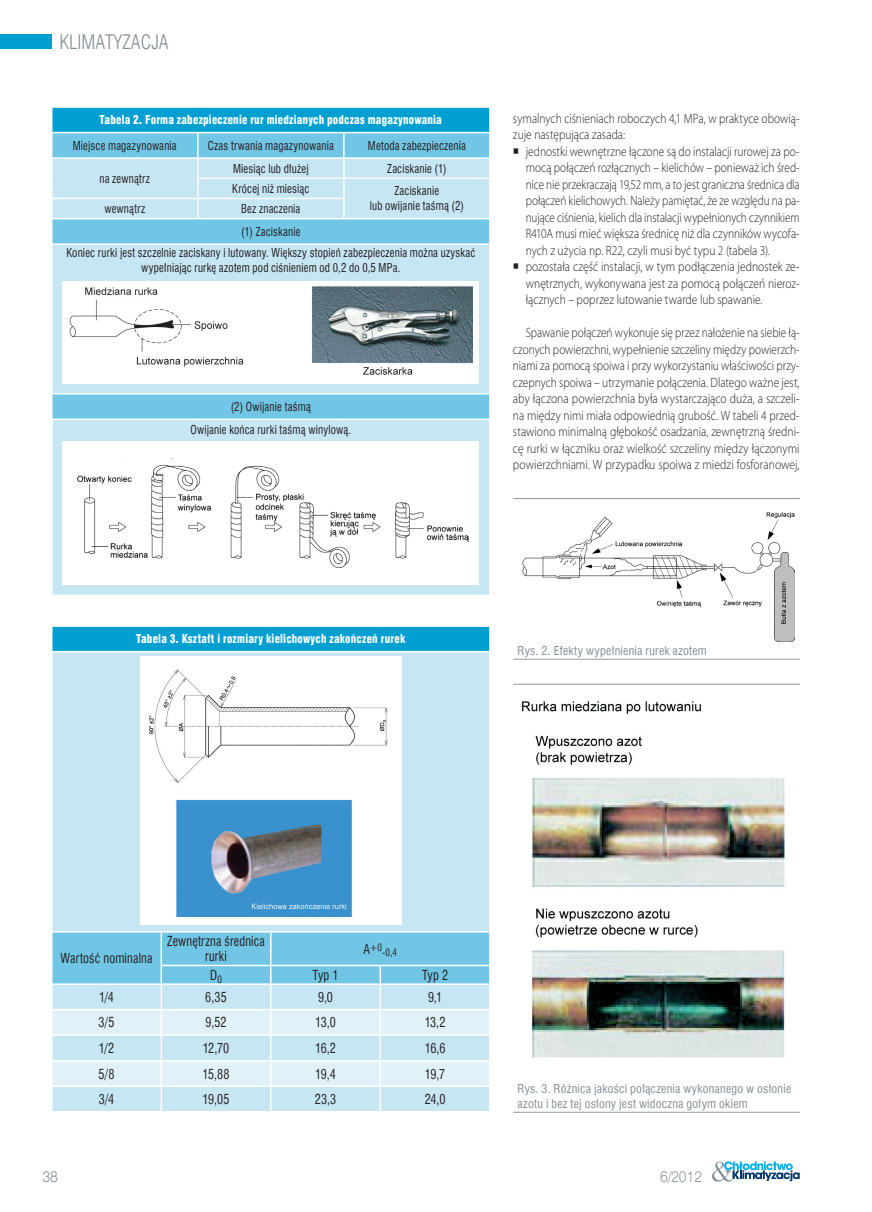
<style>
.page{position:relative;width:872px;height:1212px;background:#fff}
.page>*{position:absolute;margin:0;border:0;box-sizing:border-box;transform-origin:0 0}
.t1{font:19.5px "Swis 721 Lt Cn EU";color:#828f96}
.t2{font:15px "Swis 721 Lt Ex EU";color:#8d99a0;scale:.8 1}
.t3{font:15px "Swis 721 Lt Ex EU";color:#828f96;scale:.8 1}
.FP_tekst_podstawowy{font:300 13.5px/16.5px "Myriad Pro";color:#231f20;text-align:justify;scale:.84 1}
.FP_tekst_wypunktowan{font:300 13.5px/16.5px "Myriad Pro";color:#231f20;text-align:justify;scale:.84 1}
.FP_tekst_wypunktowan-2{font:300 13.5px/16.5px "Myriad Pro";color:#231f20;text-align:justify;scale:.85 1}
.FP_tabela_tekst{font:13.5px/15px "Swis 721 Cn EU";letter-spacing:.015em;color:#231f20;text-align:center;scale:.9 1}
.FP_tekst_podstawowy-2{font:300 13.5px/16.5px "Myriad Pro";color:#231f20;scale:.85 1}
.FP_tabela_tekst-2{font:12px/15px "Swis 721 Cn EU";letter-spacing:.02em;color:#231f20;text-align:center;scale:.9 1}
.FP_podpis_fotografii{font:12px/15px "Swis 721 Cn EU";letter-spacing:.02em;color:#828f96}
.FP_tabela_tytuł{font:12px "Swis 721 Blk Cn EU";letter-spacing:.02em;color:#fff;scale:.9 1}
.FP_tabela_tekst-3{font:10.2px "Swis 721 Cn EU";color:#231f20;scale:.9 1}
.s1{font-size:13.5px}
</style>
<div class="page">
<svg style="left:712px;top:1161px;width:87px;height:21px"></svg>
<div style="left:0;top:34px;width:51px;height:15px;background:#009fd1"></div>
<div style="left:52px;top:107px;width:438px;height:26px;background:#009fd1"></div>
<div style="left:52px;top:133px;width:437px;height:24px;background:#72c6e5"></div>
<svg style="left:52px;top:159px;width:437px;height:436px;background:#b3def0"></svg>
<hr style="left:197px;top:178px;width:147px;height:1px;background:#fff">
<hr style="left:344px;top:178px;width:146px;height:1px;background:#fff">
<hr style="left:51px;top:198px;width:147px;height:1px;background:#fff">
<hr style="left:198px;top:198px;width:146px;height:1px;background:#fff">
<hr style="left:51px;top:106px;width:147px;height:2px;background:#fff">
<hr style="left:198px;top:106px;width:146px;height:2px;background:#fff">
<hr style="left:344px;top:106px;width:146px;height:2px;background:#fff">
<hr style="left:51px;top:132px;width:147px;height:1px;background:#fff">
<hr style="left:198px;top:132px;width:146px;height:1px;background:#fff">
<svg style="left:197px;top:133px;width:1px;height:85px"></svg>
<hr style="left:344px;top:132px;width:146px;height:1px;background:#fff">
<svg style="left:343px;top:133px;width:1px;height:85px"></svg>
<hr style="left:51px;top:218px;width:147px;height:1px;background:#fff">
<hr style="left:198px;top:218px;width:146px;height:1px;background:#fff">
<hr style="left:344px;top:218px;width:146px;height:1px;background:#fff">
<svg style="left:489px;top:108px;width:1px;height:135px"></svg>
<hr style="left:51px;top:243px;width:147px;height:2px;background:#fff">
<hr style="left:198px;top:243px;width:146px;height:2px;background:#fff">
<hr style="left:344px;top:243px;width:146px;height:2px;background:#fff">
<hr style="left:51px;top:393px;width:147px;height:1px;background:#fff">
<hr style="left:198px;top:393px;width:146px;height:1px;background:#fff">
<hr style="left:344px;top:393px;width:146px;height:1px;background:#fff">
<svg style="left:489px;top:394px;width:1px;height:24px"></svg>
<hr style="left:51px;top:418px;width:147px;height:2px;background:#fff">
<hr style="left:198px;top:418px;width:146px;height:2px;background:#fff">
<hr style="left:344px;top:418px;width:146px;height:2px;background:#fff">
<div style="left:63px;top:281px;width:416px;height:102px;background:#fff"></div>
<img style="left:69px;top:287px;width:403px;height:88px">
<div style="left:63px;top:441px;width:416px;height:144px;background:#fff"></div>
<img style="left:77px;top:458px;width:392px;height:110px">
<div style="left:52px;top:626px;width:438px;height:26px;background:#009fd1"></div>
<div style="left:52px;top:652px;width:437px;height:279px;background:#c7e6f4"></div>
<hr style="left:51px;top:625px;width:110px;height:2px;background:#fff">
<hr style="left:161px;top:625px;width:110px;height:2px;background:#fff">
<hr style="left:271px;top:625px;width:109px;height:2px;background:#fff">
<hr style="left:380px;top:625px;width:110px;height:2px;background:#fff">
<svg style="left:489px;top:627px;width:1px;height:24px"></svg>
<hr style="left:51px;top:651px;width:110px;height:1px;background:#fff">
<hr style="left:161px;top:651px;width:110px;height:1px;background:#fff">
<hr style="left:271px;top:651px;width:109px;height:1px;background:#fff">
<hr style="left:380px;top:651px;width:110px;height:1px;background:#fff">
<svg style="left:52px;top:932px;width:438px;height:179px;background:#b9e1f1"></svg>
<hr style="left:380px;top:1085px;width:110px;height:2px;background:#fff">
<div style="left:140px;top:656px;width:261px;height:269px;background:#fff"></div>
<img style="left:149px;top:669px;width:239px;height:248px">
<hr style="left:513px;top:498px;width:287px;height:1px;background:#939598">
<hr style="left:513px;top:659px;width:287px;height:1px;background:#939598">
<img style="left:522px;top:512px;width:272px;height:130px">
<hr style="left:513px;top:684px;width:287px;height:1px;background:#939598">
<hr style="left:513px;top:1112px;width:287px;height:1px;background:#939598">
<img style="left:521px;top:701px;width:264px;height:357px">
<h1 class="t1" style="left:60px;top:30px;width:111px">KLIMATYZACJA</h1>
<p class="FP_tabela_tytuł" style="left:100px;top:113px;width:382px">Tabela 2. Forma zabezpieczenie rur miedzianych podczas magazynowania</p>
<p class="FP_tabela_tekst-2" style="left:73px;top:138px;width:117px">Miejsce magazynowania</p>
<p class="FP_tabela_tekst-2" style="left:208px;top:138px;width:141px">Czas trwania magazynowania</p>
<p class="FP_tabela_tekst-2" style="left:368px;top:138px;width:110px">Metoda zabezpieczenia</p>
<p class="FP_tabela_tekst-2" style="left:99px;top:171px;width:58px">na zewnątrz</p>
<p class="FP_tabela_tekst-2" style="left:233px;top:161px;width:85px">Miesiąc lub dłużej</p>
<p class="FP_tabela_tekst-2" style="left:387px;top:161px;width:67px">Zaciskanie (1)</p>
<p class="FP_tabela_tekst-2" style="left:232px;top:181px;width:87px">Krócej niż miesiąc</p>
<p class="FP_tabela_tekst-2" style="left:394px;top:184px;width:51px">Zaciskanie</p>
<p class="FP_tabela_tekst-2" style="left:104px;top:201px;width:47px">wewnątrz</p>
<p class="FP_tabela_tekst-2" style="left:241px;top:201px;width:67px">Bez znaczenia</p>
<p class="FP_tabela_tekst-2" style="left:370px;top:199px;width:106px">lub owijanie taśmą (2)</p>
<p class="FP_tabela_tekst-2" style="left:241px;top:224px;width:67px">(1) Zaciskanie</p>
<p class="FP_tabela_tekst-2" style="left:66px;top:246px;width:456px">Koniec rurki jest szczelnie zaciskany i lutowany. Większy stopień zabezpieczenia można uzyskać wypełniając rurkę azotem pod ciśnieniem od 0,2 do 0,5 MPa.</p>
<p class="FP_tabela_tekst-2" style="left:231px;top:399px;width:90px">(2) Owijanie taśmą</p>
<p class="FP_tabela_tekst-2" style="left:190px;top:422px;width:180px">Owijanie końca rurki taśmą winylową.</p>
<p class="FP_tekst_podstawowy-2" style="left:513px;top:110px;width:339px">symalnych ciśnieniach roboczych 4,1 MPa, w praktyce obowią‑ zuje następująca zasada:</p>
<p class="FP_tekst_wypunktowan" style="left:526px;top:143px;width:327px">jednostki wewnętrzne łączone są do instalacji rurowej za po‑ mocą połączeń rozłącznych – kielichów – ponieważ ich śred‑ nice nie przekraczają 19,52 mm, a to jest graniczna średnica dla połączeń kielichowych. Należy pamiętać, że ze względu na pa‑ nujące ciśnienia, kielich dla instalacji wypełnionych czynnikiem R410A musi mieć większa średnicę niż dla czynników wycofa‑ nych z użycia np. R22, czyli musi być typu 2 (tabela 3).</p>
<p class="FP_tekst_wypunktowan-2" style="left:526px;top:259px;width:324px">pozostała część instalacji, w tym podłączenia jednostek ze‑ wnętrznych, wykonywana jest za pomocą połączeń nieroz‑ łącznych – poprzez lutowanie twarde lub spawanie.</p>
<p class="FP_tekst_podstawowy" style="left:513px;top:325px;width:343px;text-indent:13px">Spawanie połączeń wykonuje się przez nałożenie na siebie łą‑ czonych powierzchni, wypełnienie szczeliny między powierzch‑ niami za pomocą spoiwa i przy wykorzystaniu właściwości przy‑ czepnych spoiwa – utrzymanie połączenia. Dlatego ważne jest, aby łączona powierzchnia była wystarczająco duża, a szczeli‑ na między nimi miała odpowiednią grubość. W tabeli 4 przed‑ stawiono minimalną głębokość osadzania, zewnętrzną średni‑ cę rurki w łączniku oraz wielkość szczeliny między łączonymi powierzchniami. W przypadku spoiwa z miedzi fosforanowej,</p>
<p class="FP_tabela_tytuł" style="left:136px;top:632px;width:300px">Tabela 3. Kształt i rozmiary kielichowych zakończeń rurek</p>
<p class="FP_podpis_fotografii" style="left:517px;top:643px;width:191px">Rys. 2. Efekty wypełnienia rurek azotem</p>
<p class="FP_tabela_tekst" style="left:61px;top:950px;width:104px">Wartość nominalna</p>
<p class="FP_tabela_tekst" style="left:167px;top:934px;width:110px">Zewnętrzna średnica rurki</p>
<p class="FP_tabela_tekst-3" style="left:363px;top:940px;width:22px"><span class="s1">A</span>+0</p>
<p class="FP_tabela_tekst-3" style="left:382px;top:946px;width:18px">-0,4</p>
<p class="FP_tabela_tekst" style="left:210px;top:967px;width:15px">D<sub>0</sub></p>
<p class="FP_tabela_tekst" style="left:312px;top:967px;width:30px">Typ 1</p>
<p class="FP_tabela_tekst" style="left:422px;top:967px;width:30px">Typ 2</p>
<p class="FP_tabela_tekst" style="left:99px;top:989px;width:18px">1/4</p>
<p class="FP_tabela_tekst" style="left:205px;top:989px;width:25px">6,35</p>
<p class="FP_tabela_tekst" style="left:318px;top:989px;width:18px">9,0</p>
<p class="FP_tabela_tekst" style="left:428px;top:989px;width:17px">9,1</p>
<p class="FP_tabela_tekst" style="left:98px;top:1015px;width:19px">3/5</p>
<p class="FP_tabela_tekst" style="left:205px;top:1015px;width:25px">9,52</p>
<p class="FP_tabela_tekst" style="left:315px;top:1015px;width:24px">13,0</p>
<p class="FP_tabela_tekst" style="left:425px;top:1015px;width:25px">13,2</p>
<p class="FP_tabela_tekst" style="left:99px;top:1040px;width:19px">1/2</p>
<p class="FP_tabela_tekst" style="left:203px;top:1040px;width:31px">12,70</p>
<p class="FP_tabela_tekst" style="left:315px;top:1040px;width:25px">16,2</p>
<p class="FP_tabela_tekst" style="left:425px;top:1040px;width:25px">16,6</p>
<p class="FP_tabela_tekst" style="left:99px;top:1066px;width:19px">5/8</p>
<p class="FP_tabela_tekst" style="left:202px;top:1066px;width:31px">15,88</p>
<p class="FP_tabela_tekst" style="left:315px;top:1066px;width:24px">19,4</p>
<p class="FP_tabela_tekst" style="left:425px;top:1066px;width:24px">19,7</p>
<p class="FP_tabela_tekst" style="left:99px;top:1091px;width:19px">3/4</p>
<p class="FP_tabela_tekst" style="left:203px;top:1091px;width:31px">19,05</p>
<p class="FP_tabela_tekst" style="left:315px;top:1091px;width:25px">23,3</p>
<p class="FP_tabela_tekst" style="left:425px;top:1091px;width:25px">24,0</p>
<p class="FP_podpis_fotografii" style="left:517px;top:1081px;width:275px">Rys. 3. Różnica jakości połączenia wykonanego w osłonie azotu i bez tej osłony jest widoczna gołym okiem</p>
<p class="t3" style="left:43px;top:1168px;width:21px">38</p>
<p class="t2" style="left:660px;top:1168px;width:54px">6/2012</p>
</div>
